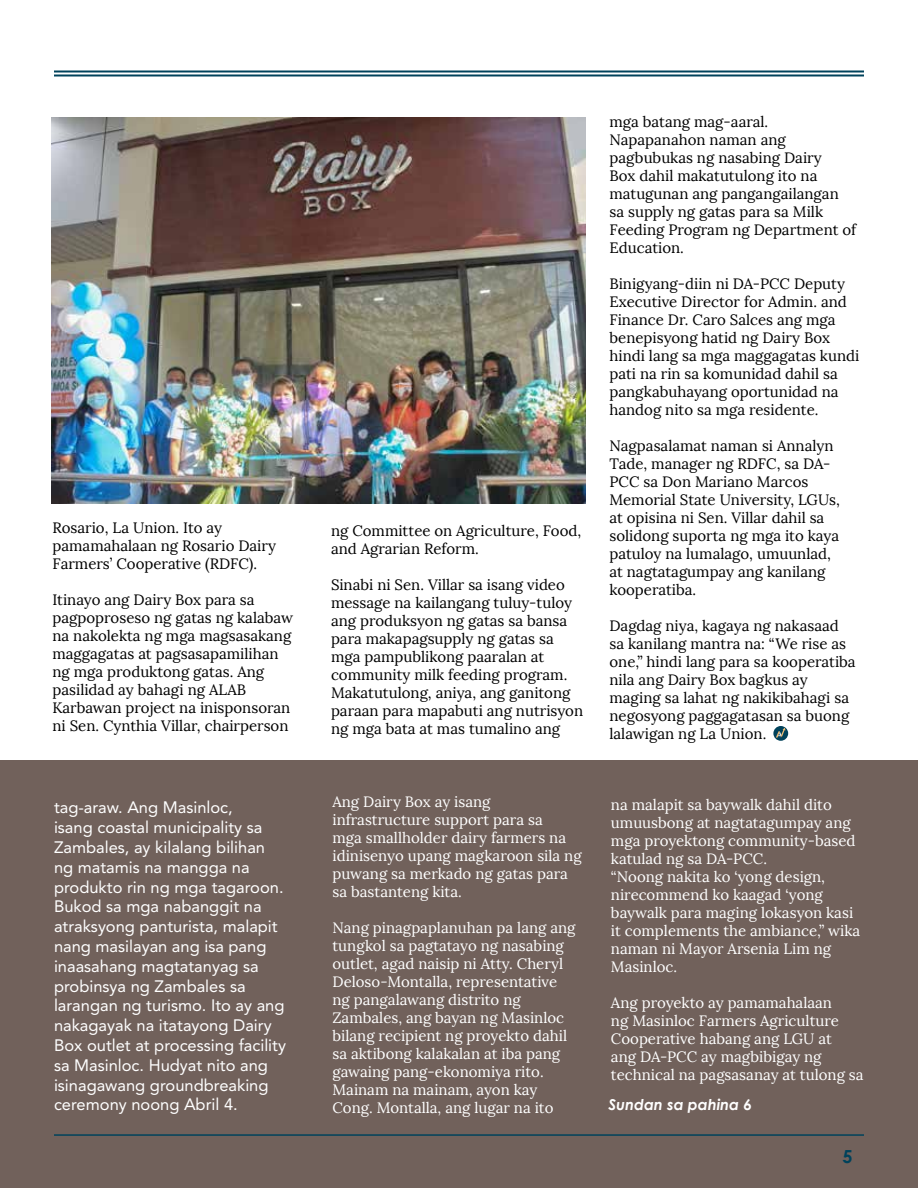
<style>
.page{position:relative;width:918px;height:1188px;background:#fff}
.page>*{position:absolute;margin:0;border:0;box-sizing:border-box;transform-origin:0 0}
.t1{font:700 18px "Century Gothic";color:#00425b}
.t2{font:16.5px/19.8px "Avenir LT Std";color:#fff}
.t3{font:15px/18px "Lora";color:#000}
.t4{font:15px/18px "Lora";color:#fff}
.t5{font:italic 700 15px "Century Gothic";color:#fff}
</style>
<div class="page">
<div style="left:0;top:760px;width:918px;height:428px;background:#71615b"></div>
<hr style="left:54px;top:71px;width:810px;height:1px;background:#00425b">
<hr style="left:54px;top:75px;width:810px;height:1px;background:#00425b">
<img style="left:52px;top:117px;width:534px;height:387px">
<svg style="left:773px;top:726px;width:15px;height:15px"></svg>
<svg style="left:776px;top:728px;width:9px;height:10px"></svg>
<hr style="left:54px;top:1134px;width:810px;height:2px;background:#00425b">
<p class="t3" style="left:52px;top:519px;width:225px">Rosario, La Union. Ito ay pamamahalaan ng Rosario Dairy<br>Farmers’ Cooperative (RDFC).</p>
<p class="t3" style="left:52px;top:591px;width:242px">Itinayo ang Dairy Box para sa pagpoproseso ng gatas ng kalabaw na nakolekta ng mga magsasakang maggagatas at pagsasapamilihan ng mga produktong gatas. Ang pasilidad ay bahagi ng ALAB<br>Karbawan project na inisponsoran ni Sen. Cynthia Villar, chairperson</p>
<p class="t3" style="left:331px;top:522px;width:252px">ng Committee on Agriculture, Food, and Agrarian Reform.</p>
<p class="t3" style="left:331px;top:576px;width:254px">Sinabi ni Sen. Villar sa isang video message na kailangang tuluy-tuloy ang produksyon ng gatas sa bansa para makapagsupply ng gatas sa mga pampublikong paaralan at community milk feeding program.<br>Makatutulong, aniya, ang ganitong paraan para mapabuti ang nutrisyon ng mga bata at mas tumalino ang</p>
<p class="t2" style="left:54px;top:798px;width:234px">tag-araw. Ang Masinloc,<br>isang coastal municipality sa<br>Zambales, ay kilalang bilihan ng matamis na mangga na produkto rin ng mga tagaroon.<br>Bukod sa mga nabanggit na atraksyong panturista, malapit nang masilayan ang isa pang inaasahang magtatanyag sa probinsya ng Zambales sa larangan ng turismo. Ito ay ang nakagayak na itatayong Dairy<br>Box outlet at processing facility sa Masinloc. Hudyat nito ang isinagawang groundbreaking ceremony noong Abril 4.</p>
<p class="t4" style="left:333px;top:793px;width:251px">Ang Dairy Box ay isang infrastructure support para sa<br>mga smallholder dairy farmers na idinisenyo upang magkaroon sila ng puwang sa merkado ng gatas para sa bastanteng kita.</p>
<p class="t4" style="left:333px;top:919px;width:245px">Nang pinagpaplanuhan pa lang ang tungkol sa pagtatayo ng nasabing outlet, agad naisip ni Atty. Cheryl<br>Deloso-Montalla, representative ng pangalawang distrito ng<br>Zambales, ang bayan ng Masinloc bilang recipient ng proyekto dahil sa aktibong kalakalan at iba pang gawaing pang-ekonomiya rito.<br>Mainam na mainam, ayon kay<br>Cong. Montalla, ang lugar na ito</p>
<p class="t3" style="left:609px;top:112px;width:248px">mga batang mag-aaral.<br>Napapanahon naman ang pagbubukas ng nasabing Dairy<br>Box dahil makatutulong ito na matugunan ang pangangailangan sa supply ng gatas para sa Milk<br>Feeding Program ng Department of<br>Education.</p>
<p class="t3" style="left:609px;top:274px;width:251px">Binigyang-diin ni DA-PCC Deputy<br>Executive Director for Admin. and<br>Finance Dr. Caro Salces ang mga benepisyong hatid ng Dairy Box hindi lang sa mga maggagatas kundi pati na rin sa komunidad dahil sa pangkabuhayang oportunidad na handog nito sa mga residente.</p>
<p class="t3" style="left:609px;top:436px;width:232px">Nagpasalamat naman si Annalyn<br>Tade, manager ng RDFC, sa DA-<br>PCC sa Don Mariano Marcos<br>Memorial State University, LGUs, at opisina ni Sen. Villar dahil sa solidong suporta ng mga ito kaya patuloy na lumalago, umuunlad, at nagtatagumpay ang kanilang kooperatiba.</p>
<p class="t3" style="left:609px;top:616px;width:248px">Dagdag niya, kagaya ng nakasaad sa kanilang mantra na: “We rise as one,” hindi lang para sa kooperatiba nila ang Dairy Box bagkus ay maging sa lahat ng nakikibahagi sa negosyong paggagatasan sa buong lalawigan ng La Union.</p>
<p class="t4" style="left:611px;top:796px;width:251px">na malapit sa baywalk dahil dito umuusbong at nagtatagumpay ang mga proyektong community-based katulad ng sa DA-PCC.<br>“Noong nakita ko ‘yong design, nirecommend ko kaagad ‘yong baywalk para maging lokasyon kasi it complements the ambiance,” wika naman ni Mayor Arsenia Lim ng<br>Masinloc.</p>
<p class="t4" style="left:611px;top:994px;width:254px">Ang proyekto ay pamamahalaan<br>ng Masinloc Farmers Agriculture<br>Cooperative habang ang LGU at<br>ang DA-PCC ay magbibigay ng technical na pagsasanay at tulong sa</p>
<p class="t5" style="left:608px;top:1093px;width:145px">Sundan sa pahina 6</p>
<p class="t1" style="left:842px;top:1142px;width:12px">5</p>
</div>
